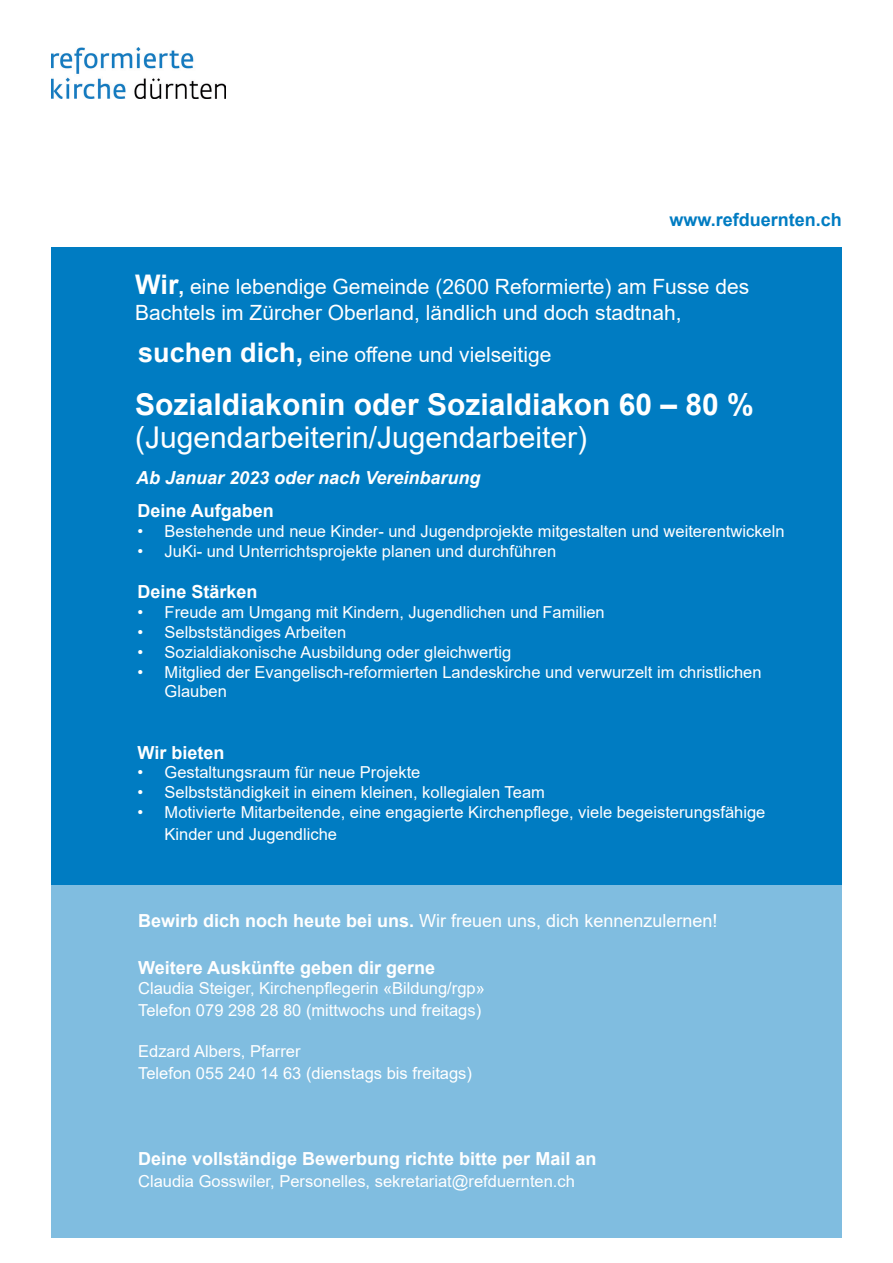
<style>
.page{position:relative;width:893px;height:1263px;background:#fff}
.page>*{position:absolute;margin:0;border:0;box-sizing:border-box;transform-origin:0 0}
.Titel{font:700 30px "Arial";color:#fff}
.Titel-2{font:30px "Arial";color:#fff}
.Zusatztext{font:21px/25.2px "Arial";color:#fff}
.Zusatztext-2{font:700 18px "Arial";color:#fff}
.Zusatztext-3{font:18px "Arial";color:#fff}
.Kurzinformationen{font:700 18px "Arial";color:#fff}
.Zusatztext-4{font:italic 700 18px "Arial";color:#fff}
.Webadresse{font:700 18px "Arial";color:#007cc2}
.Zusatztext-5{font:16.5px/21.6px "Arial";color:#fff}
.Kurzinformationen-2{font:16.5px "Arial";color:#fff}
.s1{font-weight:700;font-size:27px}
.s2{font-weight:700}
</style>
<div class="page">
<div style="left:51px;top:884px;width:791px;height:353px;background:#80bde0"></div>
<div style="left:51px;top:247px;width:791px;height:637px;background:#007cc2"></div>
<img style="left:51px;top:48px;width:174px;height:50px">
<p class="Webadresse" style="left:670px;top:207px;width:174px">www.refduernten.ch</p>
<p class="Zusatztext" style="left:135px;top:274px;width:615px"><span class="s1">Wir</span><span class="s2">,</span> eine lebendige Gemeinde (2600 Reformierte) am Fusse des<br>Bachtels im Zürcher Oberland, ländlich und doch stadtnah,</p>
<p class="Zusatztext" style="left:138px;top:342px;width:415px"><span class="s1">suchen dich,</span> eine offene und vielseitige</p>
<p class="Titel" style="left:135px;top:384px;width:620px">Sozialdiakonin oder Sozialdiakon 60 – 80 %</p>
<p class="Titel-2" style="left:135px;top:416px;width:453px">(Jugendarbeiterin/Jugendarbeiter)</p>
<p class="Zusatztext-4" style="left:136px;top:466px;width:346px">Ab Januar 2023 oder nach Vereinbarung</p>
<p class="Zusatztext-2" style="left:138px;top:498px;width:138px">Deine Aufgaben</p>
<p class="Zusatztext-5" style="left:138px;top:520px;width:648px">• Bestehende und neue Kinder- und Jugendprojekte mitgestalten und weiterentwickeln</p>
<p class="Zusatztext-5" style="left:138px;top:540px;width:420px">• JuKi- und Unterrichtsprojekte planen und durchführen</p>
<p class="Zusatztext-2" style="left:138px;top:579px;width:122px">Deine Stärken</p>
<p class="Zusatztext-5" style="left:138px;top:601px;width:469px">• Freude am Umgang mit Kindern, Jugendlichen und Familien</p>
<p class="Zusatztext-5" style="left:138px;top:621px;width:210px">• Selbstständiges Arbeiten</p>
<p class="Zusatztext-5" style="left:138px;top:641px;width:375px">• Sozialdiakonische Ausbildung oder gleichwertig</p>
<p class="Zusatztext-5" style="left:165px;top:662px;width:598px;line-height:19.8px;text-indent:-27px">• Mitglied der Evangelisch-reformierten Landeskirche und verwurzelt im christlichen<br>Glauben</p>
<p class="Zusatztext-2" style="left:138px;top:739px;width:88px">Wir bieten</p>
<p class="Zusatztext-5" style="left:138px;top:762px;width:284px">• Gestaltungsraum für neue Projekte</p>
<p class="Zusatztext-5" style="left:138px;top:781px;width:409px">• Selbstständigkeit in einem kleinen, kollegialen Team</p>
<p class="Zusatztext-5" style="left:165px;top:801px;width:602px;text-indent:-27px">• Motivierte Mitarbeitende, eine engagierte Kirchenpflege, viele begeisterungsfähige<br>Kinder und Jugendliche</p>
<p class="Zusatztext-3" style="left:138px;top:909px;width:581px"><span class="s2">Bewirb dich noch heute bei uns.</span> Wir freuen uns, dich kennenzulernen!</p>
<p class="Zusatztext-2" style="left:138px;top:955px;width:299px">Weitere Auskünfte geben dir gerne</p>
<p class="Zusatztext-5" style="left:138px;top:977px;width:348px">Claudia Steiger, Kirchenpflegerin «Bildung/rgp»<br>Telefon 079 298 28 80 (mittwochs und freitags)</p>
<p class="Zusatztext-5" style="left:138px;top:1040px;width:335px">Edzard Albers, Pfarrer<br>Telefon 055 240 14 63 (dienstags bis freitags)</p>
<p class="Kurzinformationen" style="left:138px;top:1146px;width:460px">Deine vollständige Bewerbung richte bitte per Mail an</p>
<p class="Kurzinformationen-2" style="left:138px;top:1169px;width:438px">Claudia Gosswiler, Personelles, sekretariat@refduernten.ch</p>
</div>
